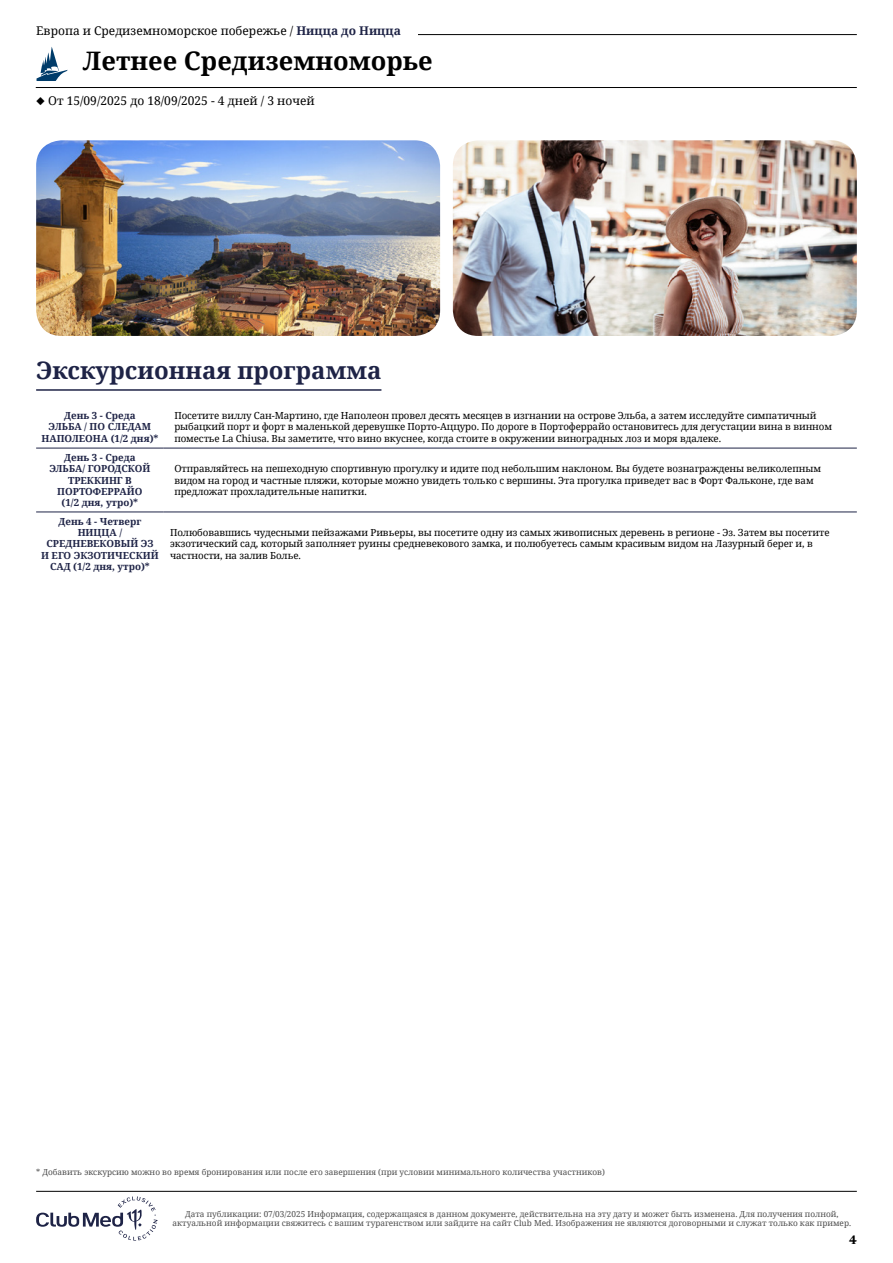
<style>
.page{position:relative;width:893px;height:1263px;background:#fff}
.page>*{position:absolute;margin:0;border:0;box-sizing:border-box;transform-origin:0 0}
.t1{font:700 25.5px "Noto Serif";color:#000}
.t2{font:700 24px "Noto Serif";color:#1e2346}
.t3{font:700 12.6px "Newsreader 24 pt";color:#000}
.t4{font:12px "Noto Serif";color:#000}
.t5{font:9.75px/11.2px "Noto Serif";letter-spacing:-.01em;color:#000}
.t6{font:700 9.75px/11.2px "Noto Serif";color:#1e2346;text-align:center}
.t7{font:8.25px/9px "Noto Serif";color:#4d4d4d;text-align:center}
.s1{font-weight:700;color:#1e2346}
</style>
<div class="page">
<hr style="left:107px;top:34px;width:750px;height:1px;background:#000">
<hr style="left:36px;top:87px;width:821px;height:1px;background:#000">
<svg style="left:36px;top:47px;width:32px;height:34px"></svg>
<div style="left:36px;top:26px;width:382px;height:17px;background:#fff"></div>
<img style="left:36px;top:140px;width:404px;height:196px">
<img style="left:453px;top:140px;width:404px;height:196px">
<hr style="left:36px;top:389px;width:345px;height:2px;background:#1e2346">
<hr style="left:36px;top:448px;width:128px;height:1px;background:#1e2346">
<hr style="left:36px;top:512px;width:128px;height:1px;background:#1e2346">
<hr style="left:164px;top:448px;width:693px;height:1px;background:#1e2346">
<hr style="left:164px;top:512px;width:693px;height:1px;background:#1e2346">
<svg style="left:36px;top:1196px;width:122px;height:44px"></svg>
<hr style="left:36px;top:1191px;width:821px;height:1px;background:#000">
<p class="t4" style="left:36px;top:22px;width:366px">Европа и Средиземноморское побережье / <span class="s1">Ницца до Ницца</span></p>
<h1 class="t1" style="left:83px;top:43px;width:351px">Летнее Средиземноморье</h1>
<p class="t4" style="left:36px;top:93px;width:280px">◆ От 15/09/2025 до 18/09/2025 - 4 дней / 3 ночей</p>
<h2 class="t2" style="left:36px;top:353px;width:347px">Экскурсионная программа</h2>
<p class="t6" style="left:41px;top:410px;width:119px">День 3 - Среда<br>ЭЛЬБА / ПО СЛЕДАМ<br>НАПОЛЕОНА (1/2 дня)*</p>
<p class="t5" style="left:174px;top:410px;width:659px">Посетите виллу Сан-Мартино, где Наполеон провел десять месяцев в изгнании на острове Эльба, а затем исследуйте симпатичный рыбацкий порт и форт в маленькой деревушке Порто-Аццуро. По дороге в Портоферрайо остановитесь для дегустации вина в винном поместье La Chiusa. Вы заметите, что вино вкуснее, когда стоите в окружении виноградных лоз и моря вдалеке.</p>
<p class="t6" style="left:49px;top:451px;width:103px">День 3 - Среда<br>ЭЛЬБА/ ГОРОДСКОЙ<br>ТРЕККИНГ В<br>ПОРТОФЕРРАЙО (1/2 дня, утро)*</p>
<p class="t5" style="left:174px;top:463px;width:648px">Отправляйтесь на пешеходную спортивную прогулку и идите под небольшим наклоном. Вы будете вознаграждены великолепным видом на город и частные пляжи, которые можно увидеть только с вершины. Эта прогулка приведет вас в Форт Фальконе, где вам предложат прохладительные напитки.</p>
<p class="t6" style="left:41px;top:515px;width:119px">День 4 - Четверг<br>НИЦЦА /<br>СРЕДНЕВЕКОВЫЙ ЭЗ<br>И ЕГО ЭКЗОТИЧЕСКИЙ<br>САД (1/2 дня, утро)*</p>
<p class="t5" style="left:170px;top:527px;width:661px">Полюбовавшись чудесными пейзажами Ривьеры, вы посетите одну из самых живописных деревень в регионе - Эз. Затем вы посетите экзотический сад, который заполняет руины средневекового замка, и полюбуетесь самым красивым видом на Лазурный берег и, в частности, на залив Болье.</p>
<p class="t7" style="left:36px;top:1167px;width:570px">* Добавить экскурсию можно во время бронирования или после его завершения (при условии минимального количества участников)</p>
<p class="t7" style="left:173px;top:1209px;width:680px">Дата публикации: 07/03/2025 Информация, содержащаяся в данном документе, действительна на эту дату и может быть изменена. Для получения полной, актуальной информации свяжитесь с вашим турагенством или зайдите на сайт Club Med. Изображения не являются договорными и служат только как пример.</p>
<p class="t3" style="left:849px;top:1230px;width:9px">4</p>
</div>
